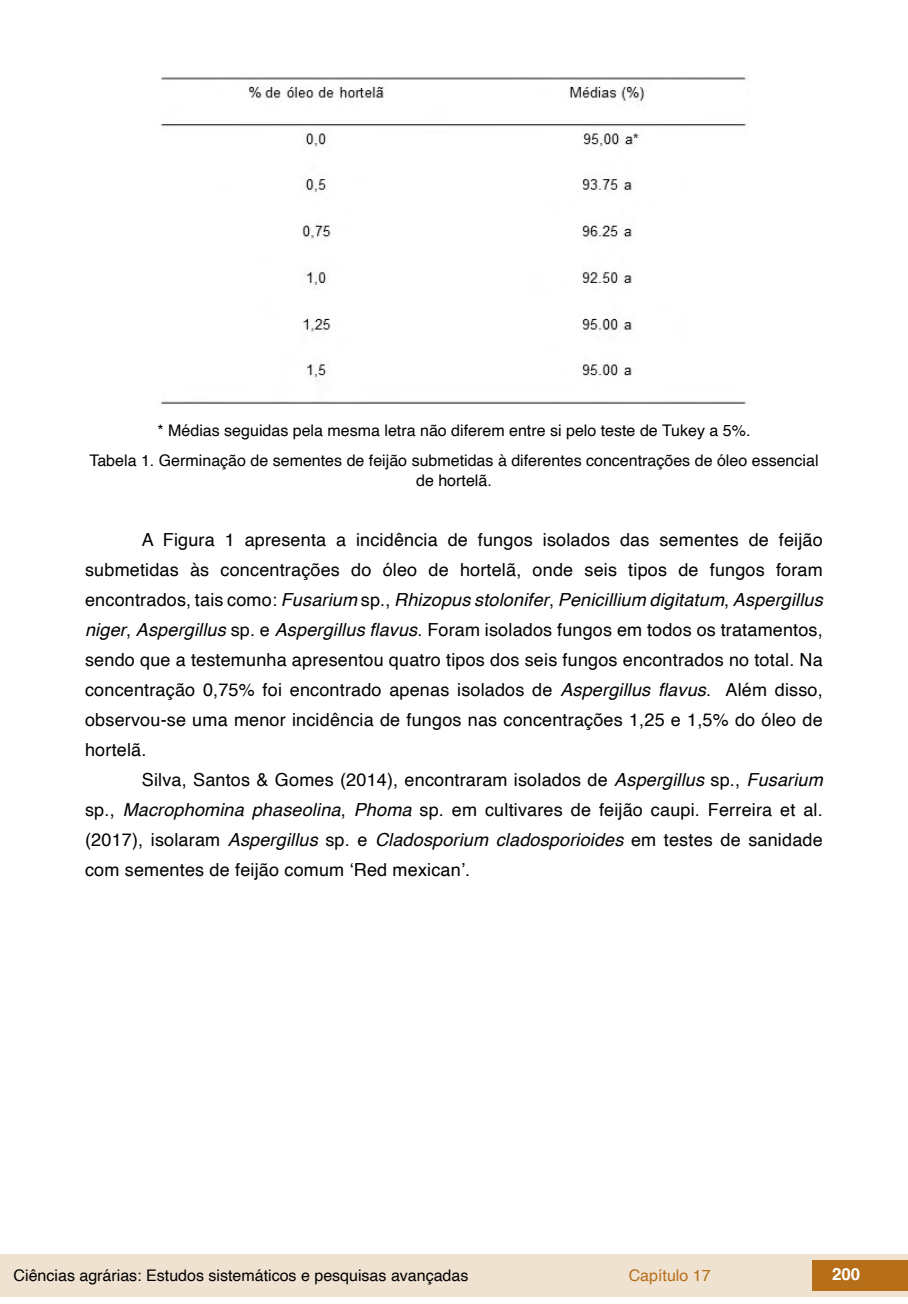
<style>
.page{position:relative;width:908px;height:1304px;background:#fff}
.page>*{position:absolute;margin:0;border:0;box-sizing:border-box;transform-origin:0 0}
.t1{font:18px/30px "Helvetica";letter-spacing:.01em;color:#000;text-align:justify}
.t2{font:700 16.8px "Helvetica";color:#fff}
.t3{font:16px/30.6px "Helvetica";color:#000;text-align:center}
.t4{font:16px "Helvetica";color:#b66e19}
.s1{font-style:italic}
</style>
<div class="page">
<div style="left:0;top:1254px;width:906px;height:43px;background:#f0e2d1"></div>
<div style="left:812px;top:1261px;width:95px;height:30px;background:#b66e19"></div>
<img style="left:161px;top:77px;width:585px;height:327px">
<p class="t3" style="left:89px;top:415px;width:730px">* Médias seguidas pela mesma letra não diferem entre si pelo teste de Tukey a 5%.<br>Tabela 1. Germinação de sementes de feijão submetidas à diferentes concentrações de óleo essencial</p>
<p class="t3" style="left:416px;top:465px;width:77px">de hortelã.</p>
<p class="t1" style="left:85px;top:525px;width:738px;text-indent:57px">A Figura 1 apresenta a incidência de fungos isolados das sementes de feijão submetidas às concentrações do óleo de hortelã, onde seis tipos de fungos foram encontrados, tais como: <span class="s1">Fusarium</span> sp., <span class="s1">Rhizopus stolonifer</span>, <span class="s1">Penicillium digitatum</span>, <span class="s1">Aspergillus niger</span>, <span class="s1">Aspergillus</span> sp. e <span class="s1">Aspergillus flavus</span>. Foram isolados fungos em todos os tratamentos, sendo que a testemunha apresentou quatro tipos dos seis fungos encontrados no total. Na concentração 0,75% foi encontrado apenas isolados de <span class="s1">Aspergillus flavus</span>. Além disso, observou-se uma menor incidência de fungos nas concentrações 1,25 e 1,5% do óleo de hortelã.</p>
<p class="t1" style="left:85px;top:765px;width:739px;text-indent:57px">Silva, Santos &amp; Gomes (2014), encontraram isolados de <span class="s1">Aspergillus</span> sp., <span class="s1">Fusarium </span>sp., <span class="s1">Macrophomina phaseolina</span>, <span class="s1">Phoma</span> sp. em cultivares de feijão caupi. Ferreira et al. (2017), isolaram <span class="s1">Aspergillus</span> sp. e <span class="s1">Cladosporium cladosporioides</span> em testes de sanidade com sementes de feijão comum ‘Red mexican’.</p>
<p class="t3" style="left:14px;top:1260px;width:456px">Ciências agrárias: Estudos sistemáticos e pesquisas avançadas</p>
<p class="t4" style="left:628px;top:1263px;width:83px">Capítulo 17</p>
<p class="t2" style="left:831px;top:1264px;width:30px">200</p>
</div>
